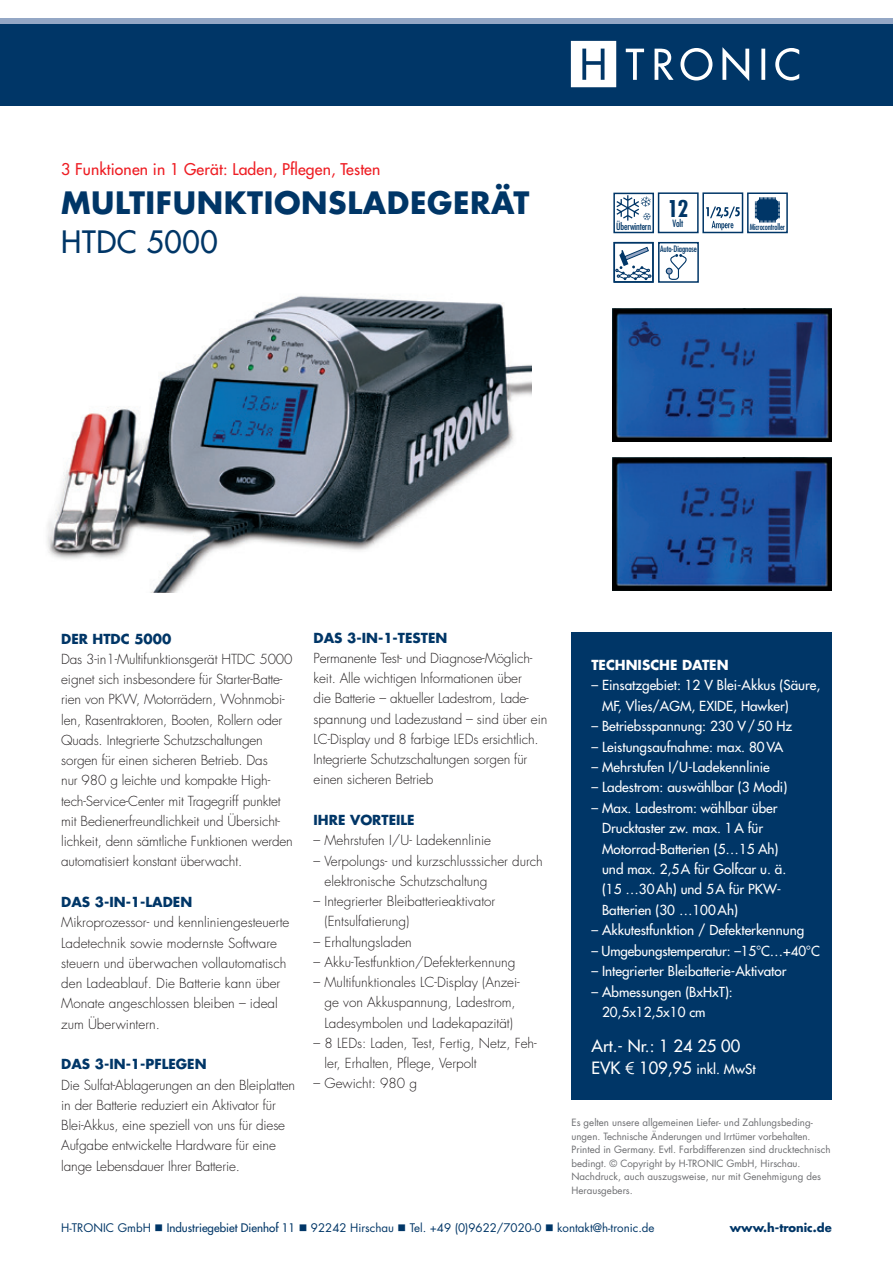
<style>
.page{position:relative;width:893px;height:1263px;background:#fff}
.page>*{position:absolute;margin:0;border:0;box-sizing:border-box;transform-origin:0 0}
.t1{font:700 30px "Futura Std";letter-spacing:.02em;color:#003667}
.t2{font:500 30px "Futura Std";letter-spacing:.02em;color:#003667}
.t3{font:700 condensed 22.5px "Futura";color:#003667}
.t4{font:500 16.5px/22.5px "Futura Std";color:#fff}
.t5{font:500 15.75px "Futura Std";letter-spacing:.01em;color:#ee1d23}
.t6{font:300 13.5px/20.2px "Futura Std";letter-spacing:-.01em;color:#231f20}
.t7{font:500 13.5px/20.4px "Futura Std";color:#fff}
.t8{font:700 13.5px "Futura Std";color:#003667}
.t9{font:700 13.5px "Futura Std";color:#fff}
.t10{font:11.55px "Futura Std";color:#003667}
.t11{font:700 11.55px "Futura Std";color:#003667}
.t12{font:9.75px/13.5px "Futura Std";color:#6c6d70}
.t13{font:condensed 9.75px "Futura";letter-spacing:-.02em;color:#003667}
.t14{font:condensed 8.55px "Futura";letter-spacing:-.015em;color:#003667}
.t15{font:condensed 8.25px "Futura";letter-spacing:-.02em;color:#003667}
.s1{font-family:"Century Gothic";font-weight:400}
.s2{font-size:13.5px}
.s3{font-weight:500}
</style>
<div class="page">
<img style="left:47px;top:295px;width:484px;height:298px">
<div style="left:571px;top:632px;width:261px;height:468px;background:#003667"></div>
<div style="left:0;top:18px;width:893px;height:23px;background:#94a7c5"></div>
<div style="left:0;top:24px;width:893px;height:82px;background:#003667"></div>
<svg style="left:571px;top:41px;width:45px;height:46px;background:#dbe2e9"></svg>
<svg style="left:626px;top:47px;width:173px;height:34px"></svg>
<img style="left:613px;top:308px;width:219px;height:133px">
<img style="left:613px;top:457px;width:219px;height:133px">
<div style="left:613px;top:193px;width:41px;height:40px;border:1px solid #003667"></div>
<svg style="left:616px;top:195px;width:35px;height:26px"></svg>
<div style="left:658px;top:192px;width:41px;height:41px;border:1px solid #003667"></div>
<div style="left:702px;top:192px;width:41px;height:41px;border:1px solid #003667"></div>
<svg style="left:706px;top:207px;width:34px;height:23px"></svg>
<div style="left:747px;top:192px;width:41px;height:41px;border:1px solid #003667"></div>
<svg style="left:755px;top:197px;width:25px;height:26px"></svg>
<div style="left:614px;top:242px;width:40px;height:41px;border:1px solid #003667"></div>
<svg style="left:615px;top:247px;width:36px;height:33px"></svg>
<div style="left:658px;top:242px;width:41px;height:41px;border:2px solid #003667"></div>
<svg style="left:666px;top:254px;width:21px;height:26px"></svg>
<p class="t5" style="left:61px;top:160px;width:321px">3 Funktionen in 1 Gerät: Laden, Pflegen, Testen</p>
<h1 class="t1" style="left:61px;top:183px;width:464px">MULTIFUNKTIONSLADEGERÄT</h1>
<h1 class="t2" style="left:61px;top:223px;width:158px">HTDC 5000</h1>
<p class="t13" style="left:616px;top:220px;width:36px">Überwintern</p>
<h2 class="t3" style="left:667px;top:194px;width:22px">12</h2>
<p class="t13" style="left:673px;top:217px;width:12px">Volt</p>
<p class="t15" style="left:750px;top:222px;width:37px">Microcontroller</p>
<p class="t14" style="left:660px;top:243px;width:38px">Auto-Diagnose</p>
<p class="t8" style="left:61px;top:630px;width:112px">DER HTDC 5000</p>
<p class="t6" style="left:61px;top:649px;width:233px">Das 3-in1-Multifunktionsgerät HTDC 5000 eignet sich insbesondere für Starter-Batte&shy;rien von PKW, Motorrädern, Wohnmobi&shy;len, Rasentraktoren, Booten, Rollern oder Quads. Integrierte Schutzschaltungen sorgen für einen sicheren Betrieb. Das<br>nur 980 g leichte und kompakte High&shy;tech-Service-Center mit Tragegriff punktet mit Bedienerfreundlichkeit und Übersicht&shy;lichkeit, denn sämtliche Funktionen werden automatisiert konstant überwacht.</p>
<p class="t8" style="left:61px;top:893px;width:133px">DAS 3-IN-1-LADEN</p>
<p class="t6" style="left:61px;top:913px;width:230px">Mikroprozessor- und kennliniengesteuerte Ladetechnik sowie modernste Software steuern und überwachen vollautomatisch den Ladeablauf. Die Batterie kann über Monate angeschlossen bleiben – ideal zum Überwintern.</p>
<p class="t8" style="left:61px;top:1055px;width:147px">DAS 3-IN-1-PFLEGEN</p>
<p class="t6" style="left:61px;top:1075px;width:235px">Die Sulfat-Ablagerungen an den Bleiplatten in der Batterie reduziert ein Aktivator für Blei-Akkus, eine speziell von uns für diese Aufgabe entwickelte Hardware für eine lange Lebensdauer Ihrer Batterie.</p>
<p class="t8" style="left:314px;top:629px;width:135px">DAS 3-IN-1-TESTEN</p>
<p class="t6" style="left:314px;top:648px;width:235px">Permanente Test- und Diagnose-Möglich&shy;keit. Alle wichtigen Informationen über<br>die Batterie – aktueller Ladestrom, Lade&shy;spannung und Ladezustand – sind über ein LC-Display und 8 farbige LEDs ersichtlich.<br>Integrierte Schutzschaltungen sorgen für einen sicheren Betrieb</p>
<p class="t8" style="left:314px;top:811px;width:102px">IH RE VORTEILE</p>
<p class="t6" style="left:314px;top:831px;width:179px">– Mehrstufen I/U- Ladekennlinie</p>
<p class="t6" style="left:325px;top:851px;width:220px;text-indent:-11px">– Verpolungs- und kurzschlusssicher durch elektronische Schutzschaltung</p>
<p class="t6" style="left:325px;top:891px;width:172px;text-indent:-11px">– Integrierter Bleibatterieaktivator (Entsulfatierung)</p>
<p class="t6" style="left:314px;top:932px;width:100px">– Erhaltungsladen</p>
<p class="t6" style="left:314px;top:952px;width:203px">– Akku-Testfunktion/Defekterkennung</p>
<p class="t6" style="left:314px;top:972px;width:208px;text-align:center">– Multifunktionales LC-Display (Anzei&shy;ge von Akkuspannung, Ladestrom,<br>Ladesymbolen und Ladekapazität)</p>
<p class="t6" style="left:325px;top:1033px;width:214px;text-indent:-11px">– 8 LEDs: Laden, Test, Fertig, Netz, Feh&shy;ler, Erhalten, Pflege, Verpolt</p>
<p class="t6" style="left:314px;top:1074px;width:105px">– Gewicht: 980 g</p>
<p class="t9" style="left:591px;top:656px;width:139px">TECH NISCH E DATEN</p>
<p class="t7" style="left:602px;top:675px;width:220px;text-indent:-11px">– Einsatzgebiet: 12 V Blei-Akkus (Säure,<br>MF, Vlies/AGM, EXIDE, Hawker)</p>
<p class="t7" style="left:591px;top:716px;width:202px">– Betriebsspannung: 230 V/50 Hz</p>
<p class="t7" style="left:591px;top:736px;width:193px">– Leistungsaufnahme: max. 80VA</p>
<p class="t7" style="left:591px;top:757px;width:180px">– Mehrstufen I/U-Ladekennlinie</p>
<p class="t7" style="left:591px;top:777px;width:197px">– Ladestrom: auswählbar (3 Modi)</p>
<p class="t7" style="left:602px;top:798px;width:186px;text-indent:-11px">– Max. Ladestrom: wählbar über<br>Drucktaster zw. max. 1A für<br>Motorrad-Batterien (5…15 Ah) und max. 2,5A für Golfcar u. ä. (15 …30Ah) und 5A für PKW-<br>Batterien (30 …100Ah)</p>
<p class="t7" style="left:591px;top:920px;width:215px">– Akkutestfunktion / Defekterkennung</p>
<p class="t7" style="left:591px;top:940px;width:230px">– Umgebungstemperatur: –15°C…+40°C</p>
<p class="t7" style="left:591px;top:961px;width:197px">– Integrierter Bleibatterie-Aktivator</p>
<p class="t7" style="left:602px;top:981px;width:132px;text-indent:-11px">– Abmessungen (BxHxT):<br>20,5x12,5x10 cm</p>
<p class="t4" style="left:591px;top:1034px;width:166px">Art.- Nr.: 1 24 25 00<br>EVK <span class="s1">€</span> 109,95 <span class="s2">inkl. MwSt</span></p>
<p class="t12" style="left:571px;top:1116px;width:261px">Es gelten unsere allgemeinen Liefer- und Zahlungsbeding&shy;ungen. Technische Änderungen und Irrtümer vorbehalten.<br>Printed in Germany. Evtl. Farbdifferenzen sind drucktechnisch bedingt. © Copyright by H-Tronic GmbH, Hirschau.<br>Nachdruck, auch auszugsweise, nur mit Genehmigung des Herausgebers.</p>
<p class="t10" style="left:61px;top:1220px;width:26px">H-TRON</p>
<p class="t10" style="left:103px;top:1220px;width:553px">IC GmbH ■ <span class="s3">Industriegebiet Dienhof 11</span> ■ 92242 Hirschau ■ Tel. +49 (0)9622/7020-0 ■ kontakt@h-tronic.de</p>
<p class="t11" style="left:730px;top:1220px;width:103px">WWW.H-TRONIC.DE</p>
</div>
